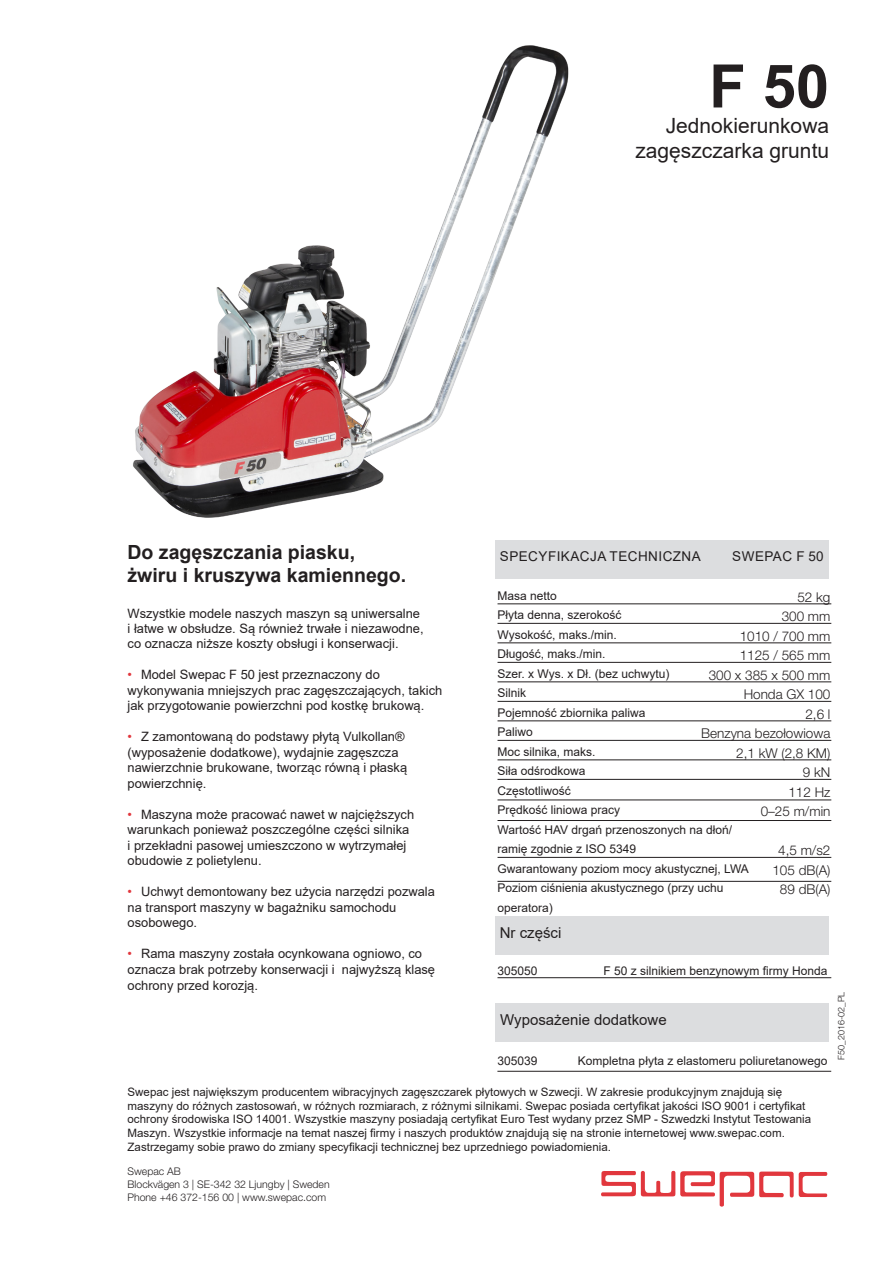
<style>
.page{position:relative;width:893px;height:1263px;background:#fff}
.page>*{position:absolute;margin:0;border:0;box-sizing:border-box;transform-origin:0 0}
.t1{font:700 60px "Arial";color:#231f20}
.t2{font:21px/25.2px "Arial";color:#231f20;text-align:right}
.t3{font:700 19.5px/23.4px "Arial";color:#231f20}
.t4{font:15px "Arial";color:#231f20}
.t5{font:300 13.5px "Helvetica Neue";color:#231f20}
.t6{font:13.5px "Arial";letter-spacing:.035em;color:#231f20}
.t7{font:12.9px/15.5px "Arial";color:#231f20}
.t8{font:12px/19.5px "Arial";color:#231f20}
.t9{font:11.55px/13.8px "Arial";color:#231f20}
.t10{font:300 10.5px "Helvetica Neue";color:#231f20}
.t11{font:300 9px "Helvetica Neue";color:#231f20}
.s1{color:#e1373d}
</style>
<div class="page">
<div style="left:495px;top:1003px;width:334px;height:38px;background:#dcdddf"></div>
<div style="left:495px;top:917px;width:334px;height:38px;background:#dcdddf"></div>
<svg style="left:601px;top:1171px;width:226px;height:35px"></svg>
<div style="left:495px;top:540px;width:334px;height:38px;background:#dcdddf"></div>
<hr style="left:497px;top:603px;width:334px;height:1px;background:#231f20">
<hr style="left:497px;top:623px;width:334px;height:1px;background:#231f20">
<hr style="left:497px;top:642px;width:334px;height:1px;background:#231f20">
<hr style="left:497px;top:662px;width:334px;height:1px;background:#231f20">
<hr style="left:497px;top:681px;width:334px;height:1px;background:#231f20">
<hr style="left:497px;top:701px;width:334px;height:1px;background:#231f20">
<hr style="left:497px;top:720px;width:334px;height:1px;background:#231f20">
<hr style="left:497px;top:740px;width:334px;height:1px;background:#231f20">
<hr style="left:497px;top:759px;width:334px;height:1px;background:#231f20">
<hr style="left:497px;top:779px;width:334px;height:1px;background:#231f20">
<hr style="left:497px;top:799px;width:334px;height:1px;background:#231f20">
<hr style="left:497px;top:820px;width:334px;height:1px;background:#231f20">
<hr style="left:497px;top:857px;width:334px;height:1px;background:#231f20">
<hr style="left:497px;top:977px;width:334px;height:1px;background:#231f20">
<hr style="left:497px;top:1071px;width:334px;height:1px;background:#231f20">
<img style="left:133px;top:45px;width:436px;height:473px">
<hr style="left:497px;top:881px;width:334px;height:1px;background:#231f20">
<p class="t1" style="left:709px;top:44px;width:122px">F 50</p>
<p class="t2" style="left:635px;top:113px;width:195px">Jednokierunkowa zagęszczarka gruntu</p>
<p class="t3" style="left:128px;top:540px;width:280px">Do zagęszczania piasku, żwiru i kruszywa kamiennego.</p>
<p class="t6" style="left:500px;top:546px;width:202px">SPECYFIKACJA TECHNICZNA</p>
<p class="t6" style="left:732px;top:546px;width:93px">SWEPAC F 50</p>
<p class="t7" style="left:128px;top:605px;width:294px">Wszystkie modele naszych maszyn są uniwersalne</p>
<p class="t7" style="left:128px;top:621px;width:298px">i łatwe w obsłudze. Są również trwałe i niezawodne,</p>
<p class="t7" style="left:128px;top:636px;width:272px">co oznacza niższe koszty obsługi i konserwacji.</p>
<p class="t7" style="left:128px;top:667px;width:254px"><span class="s1">•</span> Model Swepac F 50 jest przeznaczony do</p>
<p class="t7" style="left:128px;top:682px;width:316px">wykonywania mniejszych prac zagęszczających, takich jak przygotowanie powierzchni pod kostkę brukową.</p>
<p class="t7" style="left:128px;top:729px;width:281px"><span class="s1">•</span> Z zamontowaną do podstawy płytą Vulkollan® (wyposażenie dodatkowe), wydajnie zagęszcza nawierzchnie brukowane, tworząc równą i płaską powierzchnię.</p>
<p class="t7" style="left:128px;top:806px;width:288px"><span class="s1">•</span> Maszyna może pracować nawet w najcięższych warunkach ponieważ poszczególne części silnika</p>
<p class="t7" style="left:128px;top:837px;width:280px">i przekładni pasowej umieszczono w wytrzymałej</p>
<p class="t7" style="left:128px;top:853px;width:136px">obudowie z polietylenu.</p>
<p class="t7" style="left:128px;top:884px;width:309px"><span class="s1">•</span> Uchwyt demontowany bez użycia narzędzi pozwala na transport maszyny w bagażniku samochodu</p>
<p class="t7" style="left:128px;top:915px;width:71px">osobowego.</p>
<p class="t7" style="left:128px;top:945px;width:309px;line-height:15.9px"><span class="s1">•</span> Rama maszyny została ocynkowana ogniowo, co oznacza brak potrzeby konserwacji i najwyższą klasę ochrony przed korozją.</p>
<p class="t8" style="left:497px;top:586px;width:61px">Masa netto</p>
<p class="t8" style="left:497px;top:605px;width:126px">Płyta denna, szerokość</p>
<p class="t8" style="left:497px;top:625px;width:121px">Wysokość, maks./min.</p>
<p class="t8" style="left:497px;top:644px;width:110px">Długość, maks./min.</p>
<p class="t8" style="left:497px;top:664px;width:173px">Szer. x Wys. x Dł. (bez uchwytu)</p>
<p class="t8" style="left:497px;top:683px;width:30px">Silnik</p>
<p class="t8" style="left:497px;top:703px;width:150px">Pojemność zbiornika paliwa</p>
<p class="t8" style="left:497px;top:722px;width:37px">Paliwo</p>
<p class="t8" style="left:497px;top:742px;width:100px">Moc silnika, maks.</p>
<p class="t8" style="left:497px;top:761px;width:90px">Siła odśrodkowa</p>
<p class="t8" style="left:497px;top:781px;width:75px">Częstotliwość</p>
<p class="t8" style="left:497px;top:800px;width:124px">Prędkość liniowa pracy</p>
<p class="t8" style="left:497px;top:820px;width:236px">Wartość HAV drgań przenoszonych na dłoń/ ramię zgodnie z ISO 5349</p>
<p class="t8" style="left:497px;top:859px;width:253px">Gwarantowany poziom mocy akustycznej, LWA</p>
<p class="t8" style="left:497px;top:878px;width:228px">Poziom ciśnienia akustycznego (przy uchu operatora)</p>
<p class="t5" style="left:797px;top:589px;width:35px">52 kg</p>
<p class="t5" style="left:782px;top:608px;width:50px">300 mm</p>
<p class="t5" style="left:740px;top:628px;width:92px">1010 / 700 mm</p>
<p class="t5" style="left:740px;top:647px;width:92px">1125 / 565 mm</p>
<p class="t5" style="left:709px;top:667px;width:123px">300 x 385 x 500 mm</p>
<p class="t5" style="left:744px;top:686px;width:88px">Honda GX 100</p>
<p class="t5" style="left:805px;top:706px;width:27px">2,6 l</p>
<p class="t5" style="left:701px;top:725px;width:131px">Benzyna bezołowiowa</p>
<p class="t5" style="left:736px;top:745px;width:96px">2,1 kW (2,8 KM)</p>
<p class="t5" style="left:803px;top:764px;width:29px">9 kN</p>
<p class="t5" style="left:788px;top:784px;width:44px">112 Hz</p>
<p class="t5" style="left:761px;top:803px;width:71px">0–25 m/min</p>
<p class="t5" style="left:778px;top:842px;width:54px">4,5 m/s2</p>
<p class="t5" style="left:772px;top:862px;width:60px">105 dB(A)</p>
<p class="t5" style="left:780px;top:881px;width:52px">89 dB(A)</p>
<p class="t4" style="left:500px;top:923px;width:63px">Nr części</p>
<p class="t8" style="left:497px;top:961px;width:42px">305050</p>
<p class="t8" style="left:603px;top:961px;width:226px">F 50 z silnikiem benzynowym firmy Honda</p>
<p class="t4" style="left:500px;top:1010px;width:168px">Wyposażenie dodatkowe</p>
<p class="t8" style="left:497px;top:1050px;width:42px">305039</p>
<p class="t8" style="left:578px;top:1050px;width:251px">Kompletna płyta z elastomeru poliuretanowego</p>
<p class="t11" style="left:836px;top:1059px;width:69px;rotate:-90deg">F50_2016-02_PL</p>
<p class="t9" style="left:128px;top:1085px;width:685px">Swepac jest największym producentem wibracyjnych zagęszczarek płytowych w Szwecji. W zakresie produkcyjnym znajdują się maszyny do różnych zastosowań, w różnych rozmiarach, z różnymi silnikami. Swepac posiada certyfikat jakości ISO 9001 i certyfikat ochrony środowiska ISO 14001. Wszystkie maszyny posiadają certyfikat Euro Test wydany przez SMP - Szwedzki Instytut Testowania Maszyn. Wszystkie informacje na temat naszej firmy i naszych produktów znajdują się na stronie internetowej www.swepac.com.</p>
<p class="t9" style="left:128px;top:1140px;width:485px">Zastrzegamy sobie prawo do zmiany specyfikacji technicznej bez uprzedniego powiadomienia.</p>
<p class="t10" style="left:128px;top:1165px;width:55px">Swepac AB</p>
<p class="t10" style="left:128px;top:1178px;width:204px">Blockvägen 3 | SE-342 32 Ljungby | Sweden</p>
<p class="t10" style="left:128px;top:1190px;width:200px">Phone +46 372-156 00 | www.swepac.com</p>
</div>
